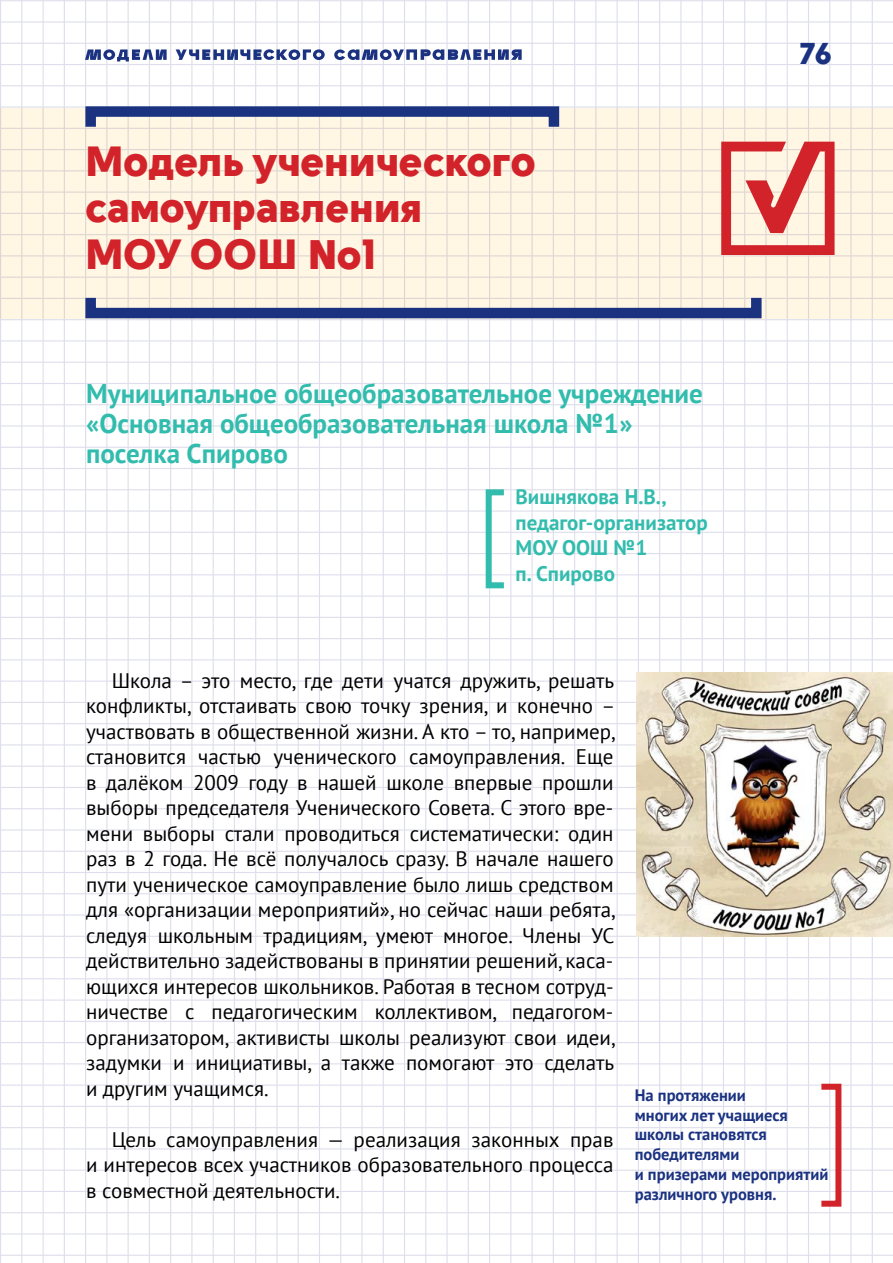
<style>
.page{position:relative;width:893px;height:1263px;background:#fff}
.page>*{position:absolute;margin:0;border:0;box-sizing:border-box;transform-origin:0 0}
.t1{font:900 42px/46.5px "Solomon Sans";color:#d2232a}
.t2{font:900 30px "Solomon Sans";color:#1b3281}
.t3{font:700 27px/30px "PT Sans";color:#32bcad}
.t4{font:21px/25.5px "PT Sans";color:#000;text-align:justify}
.t5{font:700 21px/25.5px "PT Sans";color:#32bcad}
.t6{font:700 16.5px/19.8px "PT Sans";color:#1b3281}
</style>
<div class="page">
<hr style="left:0;top:0;width:893px;height:1px;background:#dedeec">
<hr style="left:0;top:21px;width:893px;height:2px;background:#dedeec">
<hr style="left:0;top:0;width:1px;height:1263px;background:#dedeec">
<hr style="left:21px;top:0;width:1px;height:1263px;background:#dedeec">
<hr style="left:43px;top:0;width:1px;height:1263px;background:#dedeec">
<hr style="left:64px;top:0;width:1px;height:1263px;background:#dedeec">
<hr style="left:85px;top:0;width:1px;height:1263px;background:#dedeec">
<hr style="left:106px;top:0;width:1px;height:1263px;background:#dedeec">
<hr style="left:128px;top:0;width:1px;height:1263px;background:#dedeec">
<hr style="left:149px;top:0;width:1px;height:1263px;background:#dedeec">
<hr style="left:170px;top:0;width:1px;height:1263px;background:#dedeec">
<hr style="left:191px;top:0;width:1px;height:1263px;background:#dedeec">
<hr style="left:213px;top:0;width:1px;height:1263px;background:#dedeec">
<hr style="left:234px;top:0;width:1px;height:1263px;background:#dedeec">
<hr style="left:255px;top:0;width:1px;height:1263px;background:#dedeec">
<hr style="left:276px;top:0;width:2px;height:1263px;background:#dedeec">
<hr style="left:298px;top:0;width:1px;height:1263px;background:#dedeec">
<hr style="left:319px;top:0;width:1px;height:1263px;background:#dedeec">
<hr style="left:340px;top:0;width:1px;height:1263px;background:#dedeec">
<hr style="left:361px;top:0;width:2px;height:1263px;background:#dedeec">
<hr style="left:383px;top:0;width:1px;height:1263px;background:#dedeec">
<hr style="left:404px;top:0;width:1px;height:1263px;background:#dedeec">
<hr style="left:425px;top:0;width:1px;height:1263px;background:#dedeec">
<hr style="left:446px;top:0;width:2px;height:1263px;background:#dedeec">
<hr style="left:468px;top:0;width:1px;height:1263px;background:#dedeec">
<hr style="left:489px;top:0;width:1px;height:1263px;background:#dedeec">
<hr style="left:510px;top:0;width:1px;height:1263px;background:#dedeec">
<hr style="left:531px;top:0;width:2px;height:1263px;background:#dedeec">
<hr style="left:553px;top:0;width:1px;height:1263px;background:#dedeec">
<hr style="left:574px;top:0;width:1px;height:1263px;background:#dedeec">
<hr style="left:595px;top:0;width:1px;height:1263px;background:#dedeec">
<hr style="left:617px;top:0;width:1px;height:1263px;background:#dedeec">
<hr style="left:638px;top:0;width:1px;height:1263px;background:#dedeec">
<hr style="left:659px;top:0;width:1px;height:1263px;background:#dedeec">
<hr style="left:680px;top:0;width:1px;height:1263px;background:#dedeec">
<hr style="left:702px;top:0;width:1px;height:1263px;background:#dedeec">
<hr style="left:723px;top:0;width:1px;height:1263px;background:#dedeec">
<hr style="left:744px;top:0;width:1px;height:1263px;background:#dedeec">
<hr style="left:765px;top:0;width:1px;height:1263px;background:#dedeec">
<hr style="left:787px;top:0;width:1px;height:1263px;background:#dedeec">
<hr style="left:808px;top:0;width:1px;height:1263px;background:#dedeec">
<hr style="left:829px;top:0;width:1px;height:1263px;background:#dedeec">
<hr style="left:850px;top:0;width:2px;height:1263px;background:#dedeec">
<hr style="left:872px;top:0;width:1px;height:1263px;background:#dedeec">
<hr style="left:0;top:43px;width:893px;height:1px;background:#dedeec">
<hr style="left:0;top:64px;width:893px;height:1px;background:#dedeec">
<hr style="left:0;top:85px;width:893px;height:1px;background:#dedeec">
<hr style="left:0;top:106px;width:893px;height:2px;background:#dedeec">
<hr style="left:0;top:319px;width:893px;height:1px;background:#dedeec">
<hr style="left:0;top:340px;width:893px;height:1px;background:#dedeec">
<hr style="left:0;top:362px;width:893px;height:1px;background:#dedeec">
<hr style="left:0;top:383px;width:893px;height:1px;background:#dedeec">
<hr style="left:0;top:404px;width:893px;height:1px;background:#dedeec">
<hr style="left:0;top:425px;width:893px;height:2px;background:#dedeec">
<hr style="left:0;top:447px;width:893px;height:1px;background:#dedeec">
<hr style="left:0;top:468px;width:893px;height:1px;background:#dedeec">
<hr style="left:0;top:489px;width:893px;height:1px;background:#dedeec">
<hr style="left:0;top:510px;width:893px;height:2px;background:#dedeec">
<hr style="left:0;top:532px;width:893px;height:1px;background:#dedeec">
<hr style="left:0;top:553px;width:893px;height:1px;background:#dedeec">
<hr style="left:0;top:574px;width:893px;height:1px;background:#dedeec">
<hr style="left:0;top:595px;width:893px;height:2px;background:#dedeec">
<hr style="left:0;top:617px;width:893px;height:1px;background:#dedeec">
<hr style="left:0;top:638px;width:893px;height:1px;background:#dedeec">
<hr style="left:0;top:659px;width:893px;height:1px;background:#dedeec">
<hr style="left:0;top:681px;width:893px;height:1px;background:#dedeec">
<hr style="left:0;top:702px;width:893px;height:1px;background:#dedeec">
<hr style="left:0;top:723px;width:893px;height:1px;background:#dedeec">
<hr style="left:0;top:744px;width:893px;height:1px;background:#dedeec">
<hr style="left:0;top:766px;width:893px;height:1px;background:#dedeec">
<hr style="left:0;top:787px;width:893px;height:1px;background:#dedeec">
<hr style="left:0;top:808px;width:893px;height:1px;background:#dedeec">
<hr style="left:0;top:829px;width:893px;height:1px;background:#dedeec">
<hr style="left:0;top:851px;width:893px;height:1px;background:#dedeec">
<hr style="left:0;top:872px;width:893px;height:1px;background:#dedeec">
<hr style="left:0;top:893px;width:893px;height:1px;background:#dedeec">
<hr style="left:0;top:914px;width:893px;height:1px;background:#dedeec">
<hr style="left:0;top:936px;width:893px;height:1px;background:#dedeec">
<hr style="left:0;top:957px;width:893px;height:1px;background:#dedeec">
<hr style="left:0;top:978px;width:893px;height:1px;background:#dedeec">
<hr style="left:0;top:999px;width:893px;height:2px;background:#dedeec">
<hr style="left:0;top:1021px;width:893px;height:1px;background:#dedeec">
<hr style="left:0;top:1042px;width:893px;height:1px;background:#dedeec">
<hr style="left:0;top:1063px;width:893px;height:1px;background:#dedeec">
<hr style="left:0;top:1084px;width:893px;height:2px;background:#dedeec">
<hr style="left:0;top:1106px;width:893px;height:1px;background:#dedeec">
<hr style="left:0;top:1127px;width:893px;height:1px;background:#dedeec">
<hr style="left:0;top:1148px;width:893px;height:1px;background:#dedeec">
<hr style="left:0;top:1169px;width:893px;height:2px;background:#dedeec">
<hr style="left:0;top:1191px;width:893px;height:1px;background:#dedeec">
<hr style="left:0;top:1212px;width:893px;height:1px;background:#dedeec">
<hr style="left:0;top:1233px;width:893px;height:1px;background:#dedeec">
<hr style="left:0;top:1255px;width:893px;height:1px;background:#dedeec">
<svg style="left:85px;top:49px;width:82px;height:12px"></svg>
<svg style="left:176px;top:49px;width:149px;height:11px"></svg>
<svg style="left:334px;top:49px;width:188px;height:11px"></svg>
<div style="left:0;top:109px;width:893px;height:210px;background:#fff6e3"></div>
<svg style="left:721px;top:142px;width:114px;height:113px"></svg>
<div style="left:486px;top:489px;width:21px;height:99px;border:6px solid #32bcad"></div>
<div style="left:85px;top:106px;width:474px;height:26px;border:10px solid #1b3281"></div>
<div style="left:85px;top:293px;width:677px;height:25px;border:10px solid #1b3281"></div>
<div style="left:818px;top:1084px;width:23px;height:123px;border:6px solid #d2232a"></div>
<img style="left:636px;top:672px;width:257px;height:265px">
<h1 class="t1" style="left:86px;top:138px;width:452px">Модель ученического самоуправления<br>МОУ ООШ №1</h1>
<p class="t3" style="left:86px;top:378px;width:618px">Муниципальное общеобразовательное учреждение «Основная общеобразовательная школа №1» поселка Спирово</p>
<p class="t5" style="left:516px;top:483px;width:194px">Вишнякова Н.В., педагог-организатор<br>МОУ ООШ №1<br>п. Спирово</p>
<h2 class="t2" style="left:801px;top:36px;width:33px">76</h2>
<p class="t4" style="left:86px;top:667px;width:531px;text-indent:26px">Школа – это место, где дети учатся дружить, решать конфликты, отстаивать свою точку зрения, и конечно – участвовать в общественной жизни. А кто – то, например, становится частью ученического самоуправления. Еще в далёком 2009 году в нашей школе впервые прошли выборы председателя Ученического Совета. С этого вре&shy;мени выборы стали проводиться систематически: один раз в 2 года. Не всё получалось сразу. В начале нашего пути ученическое самоуправление было лишь средством для «организации мероприятий», но сейчас наши ребята, следуя школьным традициям, умеют многое. Члены УС действительно задействованы в принятии решений, каса&shy;ющихся интересов школьников. Работая в тесном сотруд&shy;ничестве с педагогическим коллективом, педагогом&shy;организатором, активисты школы реализуют свои идеи, задумки и инициативы, а также помогают это сделать и другим учащимся.</p>
<p class="t4" style="left:86px;top:1126px;width:529px;text-indent:26px">Цель самоуправления — реализация законных прав и интересов всех участников образовательного процесса в совместной деятельности.</p>
<p class="t6" style="left:635px;top:1085px;width:195px">На протяжении<br>многих лет учащиеся школы становятся победителями<br>и призерами мероприятий различного уровня.</p>
</div>
